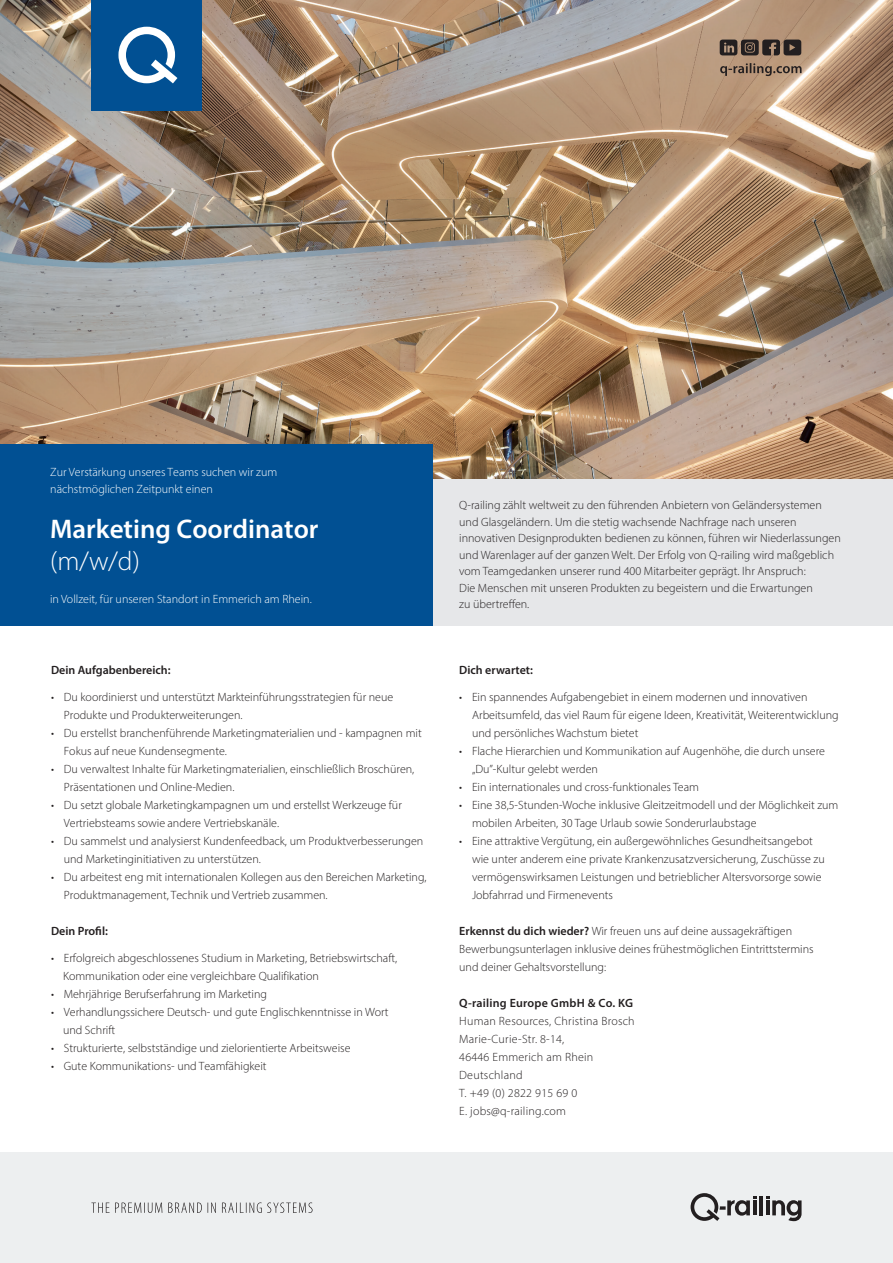
<style>
.page{position:relative;width:893px;height:1263px;background:#fff}
.page>*{position:absolute;margin:0;border:0;box-sizing:border-box;transform-origin:0 0}
.t1{font:600 27px "Myriad Pro";color:#fff}
.t2{font:300 27px "Myriad Pro";color:#fff}
.t3{font:300 12px/18px "Myriad Pro";color:#231f20}
.t4{font:300 12px/18px "Myriad Pro";letter-spacing:.02em;color:#231f20}
.t5{font:300 12px/16.5px "Myriad Pro";color:#fff}
.t6{font:600 12px "Myriad Pro";color:#231f20}
.t7{font:600 12px "Myriad Pro";letter-spacing:.02em;color:#231f20}
.s1{font-weight:600}
</style>
<div class="page">
<img style="left:0;top:0;width:893px;height:532px">
<div style="left:0;top:444px;width:433px;height:182px;background:#015093"></div>
<div style="left:434px;top:480px;width:459px;height:146px;background:#e6e7e9"></div>
<div style="left:0;top:1152px;width:893px;height:111px;background:#edeff0"></div>
<div style="left:91px;top:0;width:111px;height:111px;background:#015093"></div>
<svg style="left:118px;top:27px;width:59px;height:56px"></svg>
<svg style="left:691px;top:1193px;width:65px;height:28px"></svg>
<hr style="left:753px;top:1200px;width:3px;height:15px;background:#231f20">
<hr style="left:759px;top:1196px;width:4px;height:19px;background:#231f20">
<svg style="left:766px;top:1196px;width:35px;height:25px"></svg>
<svg style="left:91px;top:1202px;width:222px;height:11px"></svg>
<svg style="left:720px;top:40px;width:81px;height:15px"></svg>
<svg style="left:720px;top:63px;width:81px;height:13px"></svg>
<p class="t5" style="left:50px;top:464px;width:228px">Zur Verstärkung unseres Teams suchen wir zum nächstmöglichen Zeitpunkt einen</p>
<h1 class="t1" style="left:50px;top:511px;width:270px">Marketing Coordinator</h1>
<h1 class="t2" style="left:50px;top:545px;width:91px">(m/w/d)</h1>
<p class="t5" style="left:50px;top:591px;width:263px">in Vollzeit, für unseren Standort in Emmerich am Rhein.</p>
<p class="t6" style="left:51px;top:662px;width:121px">Dein Aufgabenbereich:</p>
<p class="t3" style="left:64px;top:688px;width:331px;text-indent:-13px">• Du koordinierst und unterstützt Markteinführungsstrategien für neue<br>Produkte und Produkterweiterungen.</p>
<p class="t3" style="left:64px;top:724px;width:359px;text-indent:-13px">• Du erstellst branchenführende Marketingmaterialien und - kampagnen mit<br>Fokus auf neue Kundensegmente.</p>
<p class="t3" style="left:64px;top:760px;width:352px;text-indent:-13px">• Du verwaltest Inhalte für Marketingmaterialien, einschließlich Broschüren,<br>Präsentationen und Online-Medien.</p>
<p class="t3" style="left:64px;top:796px;width:340px;text-indent:-13px">• Du setzt globale Marketingkampagnen um und erstellst Werkzeuge für<br>Vertriebsteams sowie andere Vertriebskanäle.</p>
<p class="t3" style="left:64px;top:832px;width:361px;text-indent:-13px">• Du sammelst und analysierst Kundenfeedback, um Produktverbesserungen und Marketinginitiativen zu unterstützen.</p>
<p class="t3" style="left:64px;top:868px;width:364px;text-indent:-13px">• Du arbeitest eng mit internationalen Kollegen aus den Bereichen Marketing,<br>Produktmanagement, Technik und Vertrieb zusammen.</p>
<p class="t6" style="left:51px;top:923px;width:58px">Dein Profil:</p>
<p class="t3" style="left:63px;top:949px;width:336px;text-indent:-12px">• Erfolgreich abgeschlossenes Studium in Marketing, Betriebswirtschaft,<br>Kommunikation oder eine vergleichbare Qualifikation</p>
<p class="t3" style="left:51px;top:985px;width:218px">• Mehrjährige Berufserfahrung im Marketing</p>
<p class="t3" style="left:63px;top:1003px;width:327px;text-indent:-12px">• Verhandlungssichere Deutsch- und gute Englischkenntnisse in Wort und Schrift</p>
<p class="t3" style="left:51px;top:1039px;width:301px">• Strukturierte, selbstständige und zielorientierte Arbeitsweise</p>
<p class="t3" style="left:51px;top:1057px;width:217px">• Gute Kommunikations- und Teamfähigkeit</p>
<p class="t3" style="left:459px;top:497px;width:383px;line-height:16.5px">Q-railing zählt weltweit zu den führenden Anbietern von Geländersystemen und Glasgeländern. Um die stetig wachsende Nachfrage nach unseren innovativen Designprodukten bedienen zu können, führen wir Niederlassungen und Warenlager auf der ganzen Welt. Der Erfolg von Q-railing wird maßgeblich vom Teamgedanken unserer rund 400 Mitarbeiter geprägt. Ihr Anspruch:<br>Die Menschen mit unseren Produkten zu begeistern und die Erwartungen<br>zu übertreffen.</p>
<p class="t6" style="left:459px;top:662px;width:75px">Dich erwartet:</p>
<p class="t3" style="left:472px;top:688px;width:368px;text-indent:-13px">• Ein spannendes Aufgabengebiet in einem modernen und innovativen<br>Arbeitsumfeld, das viel Raum für eigene Ideen, Kreativität, Weiterentwicklung und persönliches Wachstum bietet</p>
<p class="t3" style="left:472px;top:742px;width:354px;text-indent:-13px">• Flache Hierarchien und Kommunikation auf Augenhöhe, die durch unsere „Du”-Kultur gelebt werden</p>
<p class="t3" style="left:459px;top:778px;width:241px">• Ein internationales und cross-funktionales Team</p>
<p class="t3" style="left:472px;top:796px;width:368px;text-indent:-13px">• Eine 38,5-Stunden-Woche inklusive Gleitzeitmodell und der Möglichkeit zum mobilen Arbeiten, 30 Tage Urlaub sowie Sonderurlaubstage</p>
<p class="t3" style="left:472px;top:832px;width:354px;text-indent:-13px">• Eine attraktive Vergütung, ein außergewöhnliches Gesundheitsangebot wie unter anderem eine private Krankenzusatzversicherung, Zuschüsse zu vermögenswirksamen Leistungen und betrieblicher Altersvorsorge sowie Jobfahrrad und Firmenevents</p>
<p class="t3" style="left:459px;top:922px;width:356px"><span class="s1">Erkennst du dich wieder?</span> Wir freuen uns auf deine aussagekräftigen<br>Bewerbungsunterlagen inklusive deines frühestmöglichen Eintrittstermins und deiner Gehaltsvorstellung:</p>
<p class="t7" style="left:459px;top:995px;width:175px">Q-railing Europe GmbH &amp; Co. KG</p>
<p class="t4" style="left:459px;top:1012px;width:177px">Human Resources, Christina Brosch<br>Marie-Curie-Str. 8-14,<br>46446 Emmerich am Rhein<br>Deutschland<br>T. +49 (0) 2822 915 69 0<br>E. jobs@q-railing.com</p>
</div>
